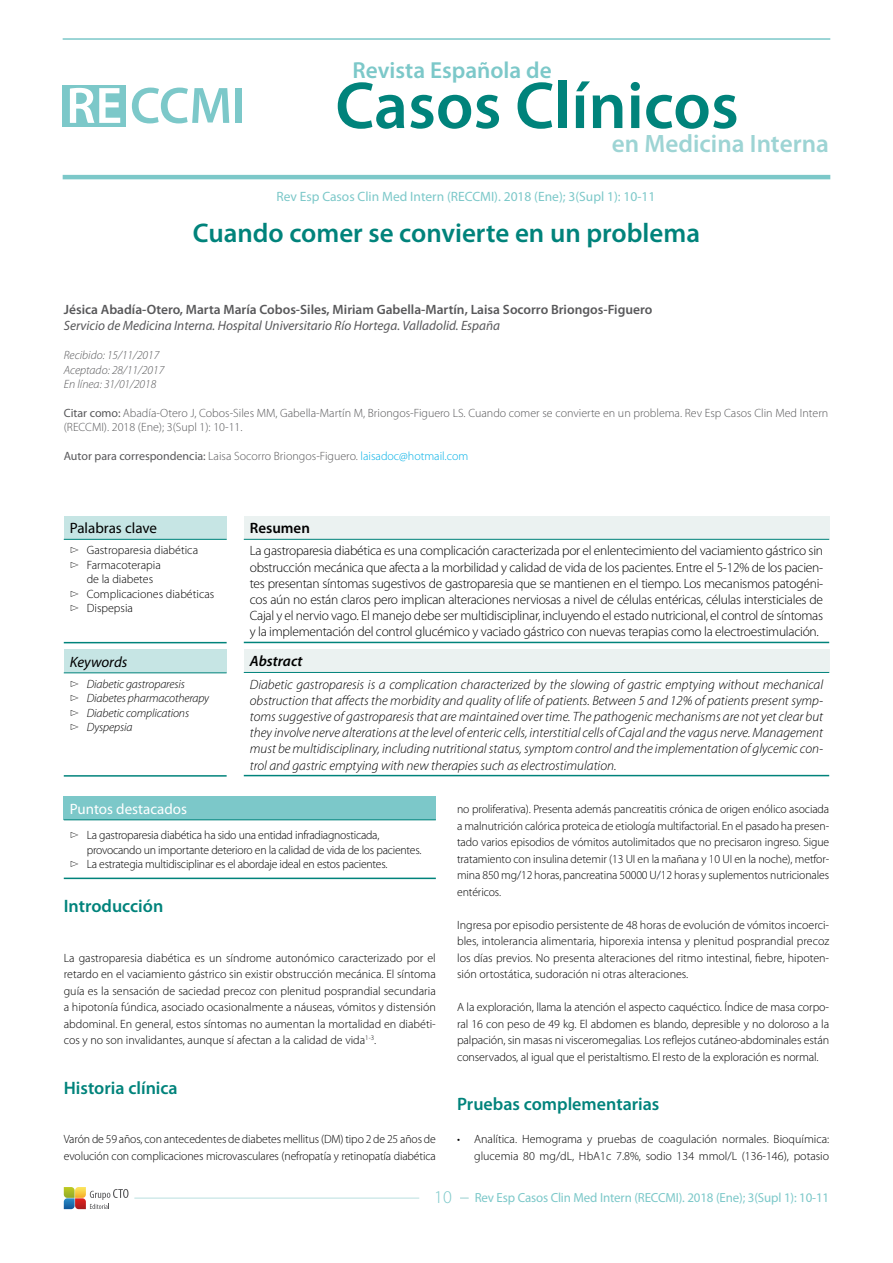
<style>
.page{position:relative;width:893px;height:1263px;background:#fff}
.page>*{position:absolute;margin:0;border:0;box-sizing:border-box;transform-origin:0 0}
.t1{font:600 66.75px "Myriad Pro";color:#00837b}
.Titulo_capitulo{font:600 27px "Myriad Pro";color:#00837b}
.t2{font:600 25.2px "Myriad Pro";color:#9dd4d4}
.t3{font:600 23.25px "Myriad Pro";color:#7cc8c9}
._02_Primer_Orden{font:600 18px "Myriad Pro";color:#00837b}
.t4{font:300 18px "Myriad Pro";color:#7cc8c9}
.t5{font:15px "Myriad Pro";color:#fff}
.t6{font:15px "Myriad Pro";color:#000}
.t7{font:italic 15px "Myriad Pro";color:#000}
.t8{font:italic 600 15px "Myriad Pro";color:#000}
.t9{font:600 15px "Myriad Pro";color:#000}
.Texto_resumen{font:300 13.5px/16.2px "Myriad Pro";letter-spacing:-.02em;color:#000;text-align:justify}
.Texto_abstract{font:italic 300 13.5px/16.2px "Myriad Pro";color:#000;text-align:justify}
.Nombre_autores{font:600 13.5px "Myriad Pro";color:#58585a}
.Cargo_autores{font:italic 13.5px "Myriad Pro";color:#58585a}
.t10{font:13.5px "Myriad Pro";color:#7cc8c9}
.t11{font:13.2px "Myriad Pro";letter-spacing:-.01em;color:#7cc8c9}
._01_Texto_comun{font:300 12px/16.5px "Myriad Pro";letter-spacing:-.01em;color:#000;text-align:justify}
.Cargo_autores-2{font:300 12px/14.4px "Myriad Pro";color:#58585a}
.t12{font:italic 300 12px "Myriad Pro";letter-spacing:-.01em;color:#000}
.Mail_de_autor{font:300 12px "Myriad Pro";color:#58585a}
.Cargo_autores-3{font:italic 300 12px "Myriad Pro";color:#58585a}
.s1{font-weight:400}
.s2{color:#00b0e6}
</style>
<div class="page">
<div style="left:63px;top:85px;width:63px;height:41px;background:#7cc8c9"></div>
<svg style="left:70px;top:88px;width:50px;height:35px"></svg>
<svg style="left:132px;top:88px;width:97px;height:35px"></svg>
<div style="left:236px;top:88px;width:6px;height:35px;background:#7cc8c9"></div>
<hr style="left:63px;top:38px;width:767px;height:2px;background:#7cc8c9">
<hr style="left:63px;top:175px;width:767px;height:4px;background:#7cc8c9">
<hr style="left:134px;top:1198px;width:285px;height:1px;background:#b9dfdf">
<svg style="left:64px;top:1187px;width:65px;height:22px"></svg>
<div style="left:64px;top:516px;width:163px;height:23px;background:#c6e5e4"></div>
<hr style="left:64px;top:642px;width:163px;height:1px;background:#00837b">
<hr style="left:64px;top:539px;width:163px;height:1px;background:#00837b">
<div style="left:64px;top:649px;width:163px;height:24px;background:#c6e5e4"></div>
<hr style="left:64px;top:775px;width:163px;height:2px;background:#00837b">
<hr style="left:64px;top:672px;width:163px;height:1px;background:#00837b">
<div style="left:244px;top:516px;width:585px;height:23px;background:#ebf2f1"></div>
<hr style="left:244px;top:642px;width:585px;height:1px;background:#00837b">
<hr style="left:244px;top:539px;width:585px;height:1px;background:#00837b">
<div style="left:244px;top:649px;width:585px;height:23px;background:#ebf2f1"></div>
<hr style="left:244px;top:775px;width:585px;height:1px;background:#00837b">
<hr style="left:244px;top:672px;width:585px;height:1px;background:#00837b">
<div style="left:64px;top:796px;width:372px;height:24px;background:#7cc8c9"></div>
<hr style="left:64px;top:819px;width:372px;height:1px;background:#00837b">
<hr style="left:64px;top:878px;width:372px;height:1px;background:#00837b">
<h3 class="t3" style="left:352px;top:56px;width:201px">Revista Española de</h3>
<h1 class="t1" style="left:335px;top:63px;width:405px">Casos Clínicos</h1>
<h3 class="t2" style="left:612px;top:127px;width:218px">en Medicina Interna</h3>
<p class="t10" style="left:276px;top:188px;width:380px">Rev Esp Casos Clin Med Intern (RECCMI). 2018 (Ene); 3(Supl 1): 10-11</p>
<p class="Titulo_capitulo" style="left:193px;top:216px;width:509px">Cuando comer se convierte en un problema</p>
<p class="Nombre_autores" style="left:64px;top:301px;width:590px">Jésica Abadía-Otero, Marta María Cobos-Siles, Miriam Gabella-Martín, Laisa Socorro Briongos-Figuero</p>
<p class="Cargo_autores" style="left:64px;top:317px;width:438px">Servicio de Medicina Interna. Hospital Universitario Río Hortega. Valladolid. España</p>
<p class="Cargo_autores-3" style="left:64px;top:349px;width:97px">Recibido: 15/11/2017</p>
<p class="Cargo_autores-3" style="left:64px;top:363px;width:102px">Aceptado: 28/11/2017</p>
<p class="Cargo_autores-3" style="left:64px;top:378px;width:94px">En línea: 31/01/2018</p>
<p class="Cargo_autores-2" style="left:64px;top:406px;width:766px"><span class="s1">Citar como:</span> Abadía-Otero J, Cobos-Siles MM, Gabella-Martín M, Briongos-Figuero LS. Cuando comer se convierte en un problema. Rev Esp Casos Clin Med Intern (RECCMI). 2018 (Ene); 3(Supl 1): 10-11.</p>
<p class="Mail_de_autor" style="left:64px;top:449px;width:406px"><span class="s1">Autor para correspondencia:</span> Laisa Socorro Briongos-Figuero. <span class="s2">laisadoc@hotmail.com</span></p>
<p class="t6" style="left:70px;top:519px;width:89px">Palabras clave</p>
<p class="_01_Texto_comun" style="left:70px;top:542px;width:130px">▻ Gastroparesia diabética</p>
<p class="_01_Texto_comun" style="left:87px;top:558px;width:76px;line-height:14.4px;text-indent:-17px">▻ Farmacoterapia de la diabetes</p>
<p class="_01_Texto_comun" style="left:70px;top:585px;width:146px">▻ Complicaciones diabéticas</p>
<p class="_01_Texto_comun" style="left:70px;top:600px;width:65px">▻ Dispepsia</p>
<p class="t7" style="left:70px;top:652px;width:59px">Keywords</p>
<p class="t12" style="left:70px;top:677px;width:117px">▻ Diabetic gastroparesis</p>
<p class="t12" style="left:70px;top:692px;width:141px">▻ Diabetes pharmacotherapy</p>
<p class="t12" style="left:70px;top:706px;width:121px">▻ Diabetic complications</p>
<p class="t12" style="left:70px;top:721px;width:64px">▻ Dyspepsia</p>
<p class="t9" style="left:250px;top:519px;width:62px">Resumen</p>
<p class="Texto_resumen" style="left:250px;top:543px;width:575px">La gastroparesia diabética es una complicación caracterizada por el enlentecimiento del vaciamiento gástrico sin obstrucción mecánica que afecta a la morbilidad y calidad de vida de los pacientes. Entre el 5-12% de los pacien&shy;tes presentan síntomas sugestivos de gastroparesia que se mantienen en el tiempo. Los mecanismos patogéni&shy;cos aún no están claros pero implican alteraciones nerviosas a nivel de células entéricas, células intersticiales de Cajal y el nervio vago. El manejo debe ser multidisciplinar, incluyendo el estado nutricional, el control de síntomas y la implementación del control glucémico y vaciado gástrico con nuevas terapias como la electroestimulación.</p>
<p class="t8" style="left:250px;top:652px;width:54px">Abstract</p>
<p class="Texto_abstract" style="left:250px;top:676px;width:575px">Diabetic gastroparesis is a complication characterized by the slowing of gastric emptying without mechanical obstruction that affects the morbidity and quality of life of patients. Between 5 and 12% of patients present symp&shy;toms suggestive of gastroparesis that are maintained over time. The pathogenic mechanisms are not yet clear but they involve nerve alterations at the level of enteric cells, interstitial cells of Cajal and the vagus nerve. Management must be multidisciplinary, including nutritional status, symptom control and the implementation of glycemic con&shy;trol and gastric emptying with new therapies such as electrostimulation.</p>
<p class="t5" style="left:70px;top:799px;width:119px">Puntos destacados</p>
<p class="_01_Texto_comun" style="left:87px;top:828px;width:336px;line-height:14.4px;text-indent:-17px">▻ La gastroparesia diabética ha sido una entidad infradiagnosticada, provocando un importante deterioro en la calidad de vida de los pacientes.</p>
<p class="_01_Texto_comun" style="left:70px;top:856px;width:319px">▻ La estrategia multidisciplinar es el abordaje ideal en estos pacientes.</p>
<p class="_02_Primer_Orden" style="left:64px;top:895px;width:101px">Introducción</p>
<p class="_01_Texto_comun" style="left:64px;top:949px;width:374px">La gastroparesia diabética es un síndrome autonómico caracterizado por el retardo en el vaciamiento gástrico sin existir obstrucción mecánica. El síntoma guía es la sensación de saciedad precoz con plenitud posprandial secundaria a hipotonía fúndica, asociado ocasionalmente a náuseas, vómitos y distensión abdominal. En general, estos síntomas no aumentan la mortalidad en diabéti&shy;cos y no son invalidantes, aunque sí afectan a la calidad de vida<sup>1-3</sup>.</p>
<p class="_02_Primer_Orden" style="left:64px;top:1076px;width:116px">Historia clínica</p>
<p class="_01_Texto_comun" style="left:64px;top:1131px;width:374px">Varón de 59 años, con antecedentes de diabetes mellitus (DM) tipo 2 de 25 años de evolución con complicaciones microvasculares (nefropatía y retinopatía diabética</p>
<p class="_01_Texto_comun" style="left:457px;top:801px;width:374px">no proliferativa). Presenta además pancreatitis crónica de origen enólico asociada a malnutrición calórica proteica de etiología multifactorial. En el pasado ha presen&shy;tado varios episodios de vómitos autolimitados que no precisaron ingreso. Sigue tratamiento con insulina detemir (13 UI en la mañana y 10 UI en la noche), metfor&shy;mina 850 mg/12 horas, pancreatina 50000 U/12 horas y suplementos nutricionales entéricos.</p>
<p class="_01_Texto_comun" style="left:457px;top:916px;width:374px">Ingresa por episodio persistente de 48 horas de evolución de vómitos incoerci&shy;bles, intolerancia alimentaria, hiporexia intensa y plenitud posprandial precoz los días previos. No presenta alteraciones del ritmo intestinal, fiebre, hipoten&shy;sión ortostática, sudoración ni otras alteraciones.</p>
<p class="_01_Texto_comun" style="left:457px;top:999px;width:374px">A la exploración, llama la atención el aspecto caquéctico. Índice de masa corpo&shy;ral 16 con peso de 49 kg. El abdomen es blando, depresible y no doloroso a la palpación, sin masas ni visceromegalias. Los reflejos cutáneo-abdominales están conservados, al igual que el peristaltismo. El resto de la exploración es normal.</p>
<p class="_02_Primer_Orden" style="left:457px;top:1093px;width:204px">Pruebas complementarias</p>
<p class="_01_Texto_comun" style="left:457px;top:1131px;width:374px;text-align:right">• Analítica. Hemograma y pruebas de coagulación normales. Bioquímica: glucemia 80 mg/dL, HbA1c 7.8%, sodio 134 mmol/L (136-146), potasio</p>
<h3 class="t4" style="left:434px;top:1187px;width:19px">10</h3>
<p class="t11" style="left:475px;top:1190px;width:356px">Rev Esp Casos Clin Med Intern (RECCMI). 2018 (Ene); 3(Supl 1): 10-11</p>
</div>
